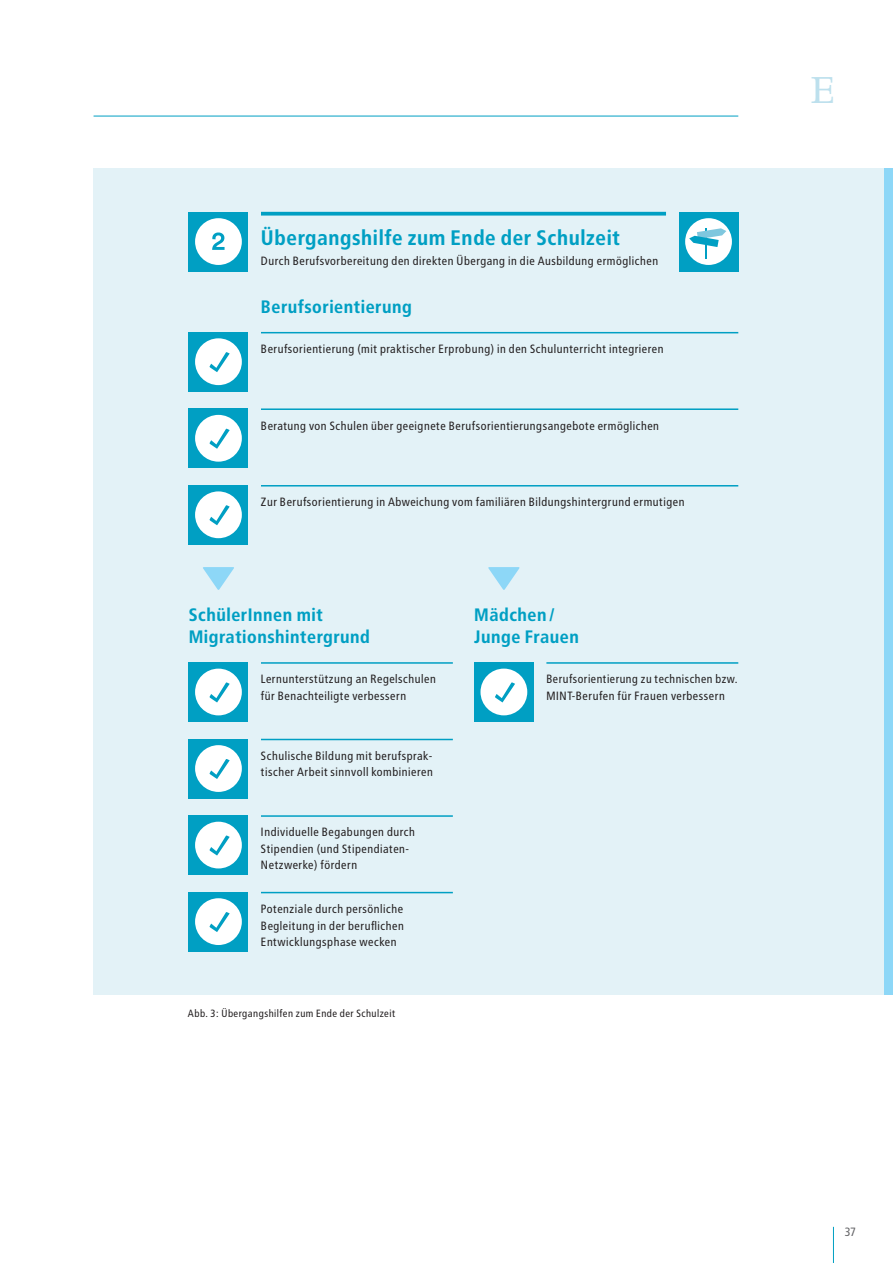
<style>
.page{position:relative;width:893px;height:1263px;background:#fff}
.page>*{position:absolute;margin:0;border:0;box-sizing:border-box;transform-origin:0 0}
.t1{font:45px "Apollo MT Pro";color:#bde0ed}
.t2{font:21px "Transit Print OT Bld";letter-spacing:.01em;color:#009fc3}
.t3{font:18px/21.8px "Transit Print OT Bld";letter-spacing:.01em;color:#009fc3}
.t4{font:12px/16.5px "Transit Print OT";letter-spacing:.01em;color:#231f20}
.t5{font:12px "Transit Print OT";color:#636366}
.t6{font:10.5px "Transit Print OT";letter-spacing:.01em;color:#231f20}
</style>
<div class="page">
<div style="left:94px;top:168px;width:799px;height:827px;background:#e3f2f7"></div>
<div style="left:884px;top:168px;width:9px;height:827px;background:#8dd7f7"></div>
<div style="left:189px;top:332px;width:59px;height:59px;background:#009fc3"></div>
<div style="left:195px;top:338px;width:47px;height:47px;background:#fff;border-radius:50%"></div>
<svg style="left:209px;top:352px;width:21px;height:20px"></svg>
<div style="left:189px;top:485px;width:59px;height:60px;background:#009fc3"></div>
<div style="left:195px;top:491px;width:47px;height:47px;background:#fff;border-radius:50%"></div>
<svg style="left:209px;top:505px;width:21px;height:20px"></svg>
<div style="left:189px;top:662px;width:59px;height:60px;background:#009fc3"></div>
<div style="left:195px;top:669px;width:47px;height:46px;background:#fff;border-radius:50%"></div>
<svg style="left:209px;top:682px;width:21px;height:20px"></svg>
<div style="left:189px;top:739px;width:59px;height:59px;background:#009fc3"></div>
<div style="left:195px;top:745px;width:47px;height:47px;background:#fff;border-radius:50%"></div>
<svg style="left:209px;top:759px;width:21px;height:20px"></svg>
<div style="left:189px;top:815px;width:59px;height:60px;background:#009fc3"></div>
<div style="left:195px;top:822px;width:47px;height:46px;background:#fff;border-radius:50%"></div>
<svg style="left:209px;top:835px;width:21px;height:20px"></svg>
<div style="left:189px;top:892px;width:59px;height:59px;background:#009fc3"></div>
<div style="left:195px;top:898px;width:47px;height:47px;background:#fff;border-radius:50%"></div>
<svg style="left:209px;top:912px;width:21px;height:20px"></svg>
<div style="left:474px;top:662px;width:60px;height:60px;background:#009fc3"></div>
<div style="left:480px;top:669px;width:47px;height:46px;background:#fff;border-radius:50%"></div>
<svg style="left:495px;top:682px;width:20px;height:20px"></svg>
<div style="left:189px;top:408px;width:59px;height:60px;background:#009fc3"></div>
<div style="left:195px;top:415px;width:47px;height:47px;background:#fff;border-radius:50%"></div>
<svg style="left:209px;top:428px;width:21px;height:21px"></svg>
<div style="left:189px;top:212px;width:59px;height:59px;background:#009fc3"></div>
<div style="left:195px;top:218px;width:47px;height:47px;background:#fff;border-radius:50%"></div>
<svg style="left:212px;top:232px;width:13px;height:18px"></svg>
<svg style="left:261px;top:212px;width:405px;height:4px;background:#18a7c8"></svg>
<hr style="left:261px;top:662px;width:192px;height:2px;background:#009fc3">
<hr style="left:546px;top:662px;width:192px;height:2px;background:#009fc3">
<hr style="left:261px;top:739px;width:192px;height:1px;background:#009fc3">
<hr style="left:261px;top:892px;width:192px;height:1px;background:#009fc3">
<hr style="left:261px;top:815px;width:192px;height:2px;background:#009fc3">
<hr style="left:261px;top:332px;width:477px;height:1px;background:#009fc3">
<hr style="left:261px;top:408px;width:477px;height:2px;background:#009fc3">
<hr style="left:261px;top:485px;width:477px;height:1px;background:#009fc3">
<div style="left:679px;top:212px;width:59px;height:59px;background:#009fc3"></div>
<div style="left:685px;top:218px;width:47px;height:47px;background:#fff;border-radius:50%"></div>
<hr style="left:705px;top:228px;width:2px;height:30px;background:#009fc3">
<svg style="left:689px;top:228px;width:37px;height:19px"></svg>
<svg style="left:203px;top:567px;width:31px;height:23px"></svg>
<svg style="left:488px;top:567px;width:32px;height:23px"></svg>
<hr style="left:94px;top:116px;width:644px;height:1px;background:#009fc3">
<hr style="left:833px;top:1227px;width:1px;height:36px;background:#009fc3">
<h2 class="t2" style="left:261px;top:225px;width:361px">Übergangshilfe zum Ende der Schulzeit</h2>
<p class="t4" style="left:261px;top:253px;width:399px">Durch Berufsvorbereitung den direkten Übergang in die Ausbildung ermöglichen</p>
<h3 class="t3" style="left:261px;top:296px;width:153px">Berufsorientierung</h3>
<p class="t4" style="left:261px;top:341px;width:404px">Berufsorientierung (mit praktischer Erprobung) in den Schulunterricht integrieren</p>
<p class="t4" style="left:261px;top:417px;width:400px">Beratung von Schulen über geeignete Berufsorientierungsangebote ermöglichen</p>
<p class="t4" style="left:261px;top:494px;width:425px">Zur Berufsorientierung in Abweichung vom familiären Bildungshintergrund ermutigen</p>
<h3 class="t3" style="left:189px;top:604px;width:183px">SchülerInnen mit<br>Migrationshintergrund</h3>
<h3 class="t3" style="left:474px;top:604px;width:107px">Mädchen /<br>Junge Frauen</h3>
<p class="t4" style="left:261px;top:671px;width:177px">Lernunterstützung an Regelschulen für Benachteiligte verbessern</p>
<p class="t4" style="left:546px;top:671px;width:193px">Berufsorientierung zu technischen bzw.<br>MINT-Berufen für Frauen verbessern</p>
<p class="t4" style="left:261px;top:747px;width:174px">Schulische Bildung mit berufsprak&shy;tischer Arbeit sinnvoll kombinieren</p>
<p class="t4" style="left:261px;top:824px;width:156px">Individuelle Begabungen durch<br>Stipendien (und Stipendiaten-<br>Netzwerke) fördern</p>
<p class="t4" style="left:261px;top:901px;width:145px;text-align:justify">Potenziale durch persönliche Begleitung in der beruflichen Entwicklungsphase wecken</p>
<p class="t6" style="left:188px;top:1007px;width:209px">Abb. 3: Übergangshilfen zum Ende der Schulzeit</p>
<h1 class="t1" style="left:810px;top:64px;width:26px">E</h1>
<p class="t5" style="left:845px;top:1225px;width:13px">37</p>
</div>
